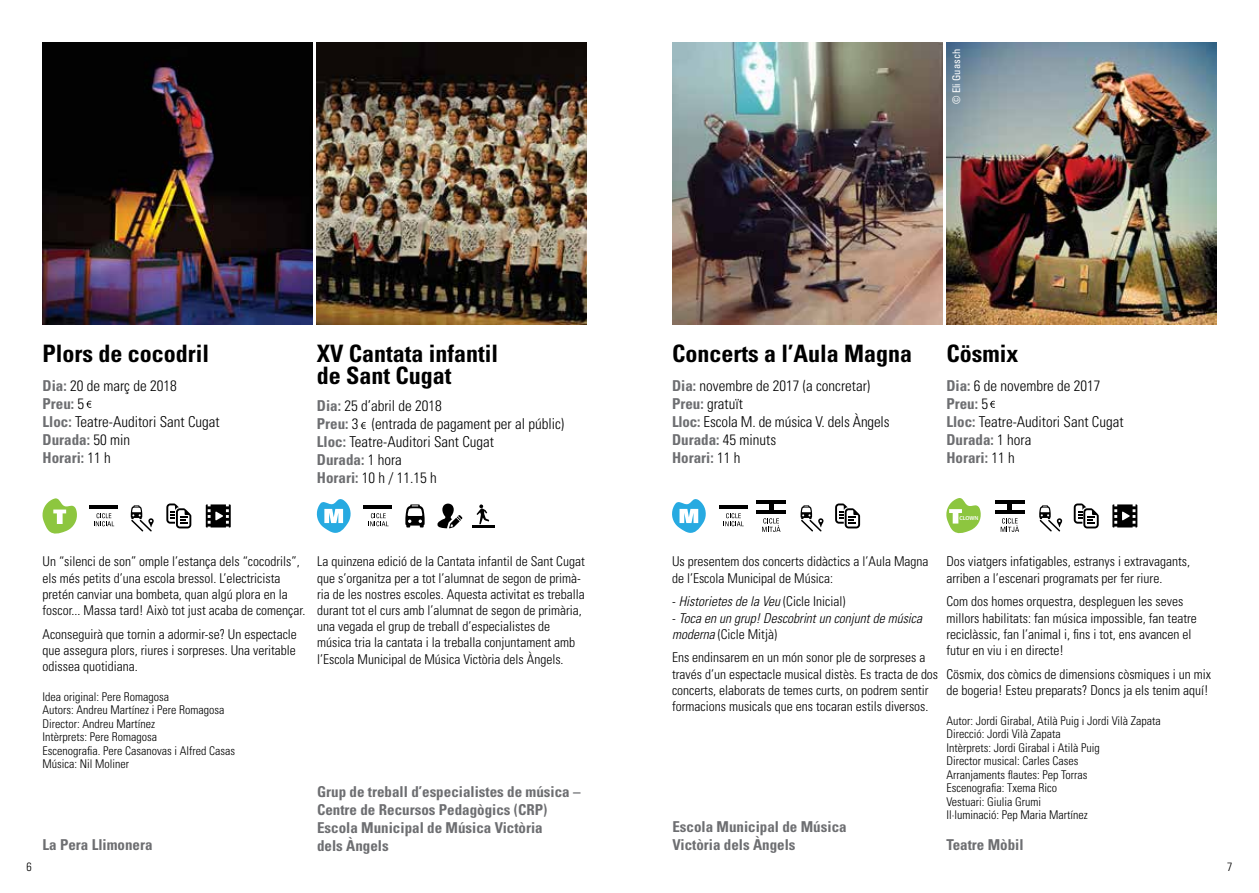
<style>
.page{position:relative;width:1259px;height:893px;background:#fff}
.page>*{position:absolute;margin:0;border:0;box-sizing:border-box;transform-origin:0 0}
.t1{font:700 condensed 24px/22.5px "Univers LT";color:#000}
.t2{font:300 condensed 15px/18px "Univers LT";color:#000}
.t3{font:700 condensed 15px/18px "Univers LT";color:#6d6e71}
.t4{font:300 condensed 13.5px/16.2px "Univers LT";color:#000}
.t5{font:italic 300 condensed 13.5px/16.2px "Univers LT";color:#000}
.t6{font:300 condensed 12px/13.5px "Univers LT";color:#000}
.t7{font:condensed 10.5px "Univers LT";color:#fff}
.t8{font:600 5.85px "Myriad Pro";letter-spacing:-.01em;color:#fff}
.s1{font-weight:700;color:#6d6e71}
.s2{font-style:normal}
</style>
<div class="page">
<hr style="left:1007px;top:500px;width:4px;height:14px;background:#000">
<hr style="left:994px;top:510px;width:30px;height:4px;background:#000">
<hr style="left:994px;top:500px;width:30px;height:3px;background:#000">
<svg style="left:1000px;top:518px;width:19px;height:14px"></svg>
<hr style="left:769px;top:500px;width:4px;height:14px;background:#000">
<hr style="left:756px;top:510px;width:30px;height:4px;background:#000">
<hr style="left:756px;top:500px;width:30px;height:3px;background:#000">
<svg style="left:762px;top:518px;width:18px;height:14px"></svg>
<img style="left:672px;top:43px;width:270px;height:281px">
<img style="left:946px;top:43px;width:270px;height:281px">
<svg style="left:723px;top:513px;width:20px;height:13px"></svg>
<hr style="left:719px;top:506px;width:28px;height:3px;background:#000">
<svg style="left:405px;top:504px;width:19px;height:23px"></svg>
<svg style="left:316px;top:499px;width:35px;height:34px"></svg>
<svg style="left:672px;top:499px;width:34px;height:34px"></svg>
<svg style="left:437px;top:504px;width:25px;height:24px"></svg>
<svg style="left:476px;top:504px;width:13px;height:20px"></svg>
<hr style="left:472px;top:525px;width:22px;height:2px;background:#000">
<svg style="left:1073px;top:503px;width:25px;height:25px"></svg>
<svg style="left:835px;top:503px;width:25px;height:25px"></svg>
<img style="left:317px;top:43px;width:270px;height:281px">
<svg style="left:361px;top:422px;width:5px;height:7px"></svg>
<svg style="left:990px;top:401px;width:5px;height:7px"></svg>
<svg style="left:368px;top:513px;width:20px;height:13px"></svg>
<hr style="left:364px;top:506px;width:28px;height:3px;background:#000">
<img style="left:43px;top:43px;width:270px;height:281px">
<svg style="left:86px;top:401px;width:5px;height:7px"></svg>
<svg style="left:94px;top:513px;width:20px;height:13px"></svg>
<hr style="left:89px;top:506px;width:29px;height:3px;background:#000">
<svg style="left:42px;top:498px;width:35px;height:36px"></svg>
<svg style="left:206px;top:504px;width:25px;height:23px"></svg>
<svg style="left:1112px;top:504px;width:25px;height:23px"></svg>
<svg style="left:166px;top:503px;width:25px;height:25px"></svg>
<svg style="left:130px;top:505px;width:24px;height:27px"></svg>
<svg style="left:1039px;top:505px;width:23px;height:27px"></svg>
<svg style="left:800px;top:505px;width:23px;height:27px"></svg>
<svg style="left:946px;top:498px;width:35px;height:36px"></svg>
<p class="t7" style="left:949px;top:104px;width:57px;rotate:-90deg">© Eli Guasch</p>
<h1 class="t1" style="left:43px;top:342px;width:168px">Plors de cocodril</h1>
<p class="t2" style="left:43px;top:377px;width:179px"><span class="s1">Dia:</span> 20 de març de 2018<br><span class="s1">Preu:</span> 5<br><span class="s1">Lloc:</span> Teatre-Auditori Sant Cugat<br><span class="s1">Durada:</span> 50 min<br><span class="s1">Horari:</span> 11 h</p>
<h1 class="t1" style="left:317px;top:342px;width:183px">XV Cantata infantil de Sant Cugat</h1>
<p class="t2" style="left:317px;top:397px;width:249px"><span class="s1">Dia:</span> 25 d’abril de 2018<br><span class="s1">Preu:</span> 3 (entrada de pagament per al públic)<br><span class="s1">Lloc:</span> Teatre-Auditori Sant Cugat<br><span class="s1">Durada:</span> 1 hora<br><span class="s1">Horari:</span> 10 h / 11.15 h</p>
<p class="t4" style="left:43px;top:554px;width:264px">Un “silenci de son” omple l’estança dels “cocodrils”, els més petits d’una escola bressol. L’electricista pretén canviar una bombeta, quan algú plora en la foscor... Massa tard! Això tot just acaba de començar.</p>
<p class="t4" style="left:43px;top:626px;width:256px;text-align:justify">Aconseguirà que tornin a adormir-se? Un espectacle que assegura plors, riures i sorpreses. Una veritable odissea quotidiana.</p>
<p class="t6" style="left:43px;top:690px;width:194px">Idea original: Pere Romagosa<br>Autors: Andreu Martínez i Pere Romagosa<br>Director: Andreu Martínez<br>Intèrprets: Pere Romagosa<br>Escenografia. Pere Casanovas i Alfred Casas<br>Música: Nil Moliner</p>
<p class="t3" style="left:43px;top:835px;width:111px">La Pera Llimonera</p>
<p class="t4" style="left:317px;top:554px;width:269px">La quinzena edició de la Cantata infantil de Sant Cugat que s’organitza per a tot l’alumnat de segon de primà&shy;ria de les nostres escoles. Aquesta activitat es treballa durant tot el curs amb l’alumnat de segon de primària, una vegada el grup de treball d’especialistes de música tria la cantata i la treballa conjuntament amb l’Escola Municipal de Música Victòria dels Àngels.</p>
<p class="t3" style="left:317px;top:782px;width:265px">Grup de treball d’especialistes de música –<br>Centre de Recursos Pedagògics (CRP)<br>Escola Municipal de Música Victòria<br>dels Àngels</p>
<h1 class="t1" style="left:672px;top:342px;width:241px">Concerts a l’Aula Magna</h1>
<h1 class="t1" style="left:946px;top:342px;width:73px">Cösmix</h1>
<p class="t2" style="left:672px;top:377px;width:219px"><span class="s1">Dia:</span> novembre de 2017 (a concretar)<br><span class="s1">Preu:</span> gratuït<br><span class="s1">Lloc:</span> Escola M. de música V. dels Àngels<br><span class="s1">Durada:</span> 45 minuts<br><span class="s1">Horari:</span> 11 h</p>
<p class="t2" style="left:946px;top:377px;width:179px"><span class="s1">Dia:</span> 6 de novembre de 2017<br><span class="s1">Preu:</span> 5<br><span class="s1">Lloc:</span> Teatre-Auditori Sant Cugat<br><span class="s1">Durada:</span> 1 hora<br><span class="s1">Horari:</span> 11 h</p>
<p class="t8" style="left:959px;top:514px;width:20px">CLOWN</p>
<p class="t4" style="left:672px;top:554px;width:258px">Us presentem dos concerts didàctics a l’Aula Magna de l’Escola Municipal de Música:</p>
<p class="t5" style="left:672px;top:593px;width:175px"><span class="s2">-</span> Historietes de la Veu <span class="s2">(Cicle Inicial)</span></p>
<p class="t5" style="left:672px;top:610px;width:252px"><span class="s2">-</span> Toca en un grup! Descobrint un conjunt de música moderna <span class="s2">(Cicle Mitjà)</span></p>
<p class="t4" style="left:672px;top:650px;width:268px">Ens endinsarem en un món sonor ple de sorpreses a través d’un espectacle musical distès. Es tracta de dos concerts, elaborats de temes curts, on podrem sentir formacions musicals que ens tocaran estils diversos.</p>
<p class="t3" style="left:672px;top:818px;width:176px">Escola Municipal de Música<br>Victòria dels Àngels</p>
<p class="t4" style="left:946px;top:554px;width:245px">Dos viatgers infatigables, estranys i extravagants, arriben a l’escenari programats per fer riure.</p>
<p class="t4" style="left:946px;top:593px;width:252px">Com dos homes orquestra, despleguen les seves millors habilitats: fan música impossible, fan teatre reciclàssic, fan l’animal i, fins i tot, ens avancen el futur en viu i en directe!</p>
<p class="t4" style="left:946px;top:666px;width:266px">Cösmix, dos còmics de dimensions còsmiques i un mix de bogeria! Esteu preparats? Doncs ja els tenim aquí!</p>
<p class="t6" style="left:946px;top:714px;width:216px">Autor: Jordi Girabal, Atilà Puig i Jordi Vilà Zapata Direcció: Jordi Vilà Zapata<br>Intèrprets: Jordi Girabal i Atilà Puig<br>Director musical: Carles Cases<br>Arranjaments flautes: Pep Torras<br>Escenografia: Txema Rico<br>Vestuari: Giulia Grumi<br>Il·luminació: Pep Maria Martínez</p>
<p class="t3" style="left:946px;top:836px;width:79px">Teatre Mòbil</p>
<p class="t6" style="left:27px;top:860px;width:7px">6</p>
<p class="t6" style="left:1227px;top:860px;width:7px">7</p>
</div>
